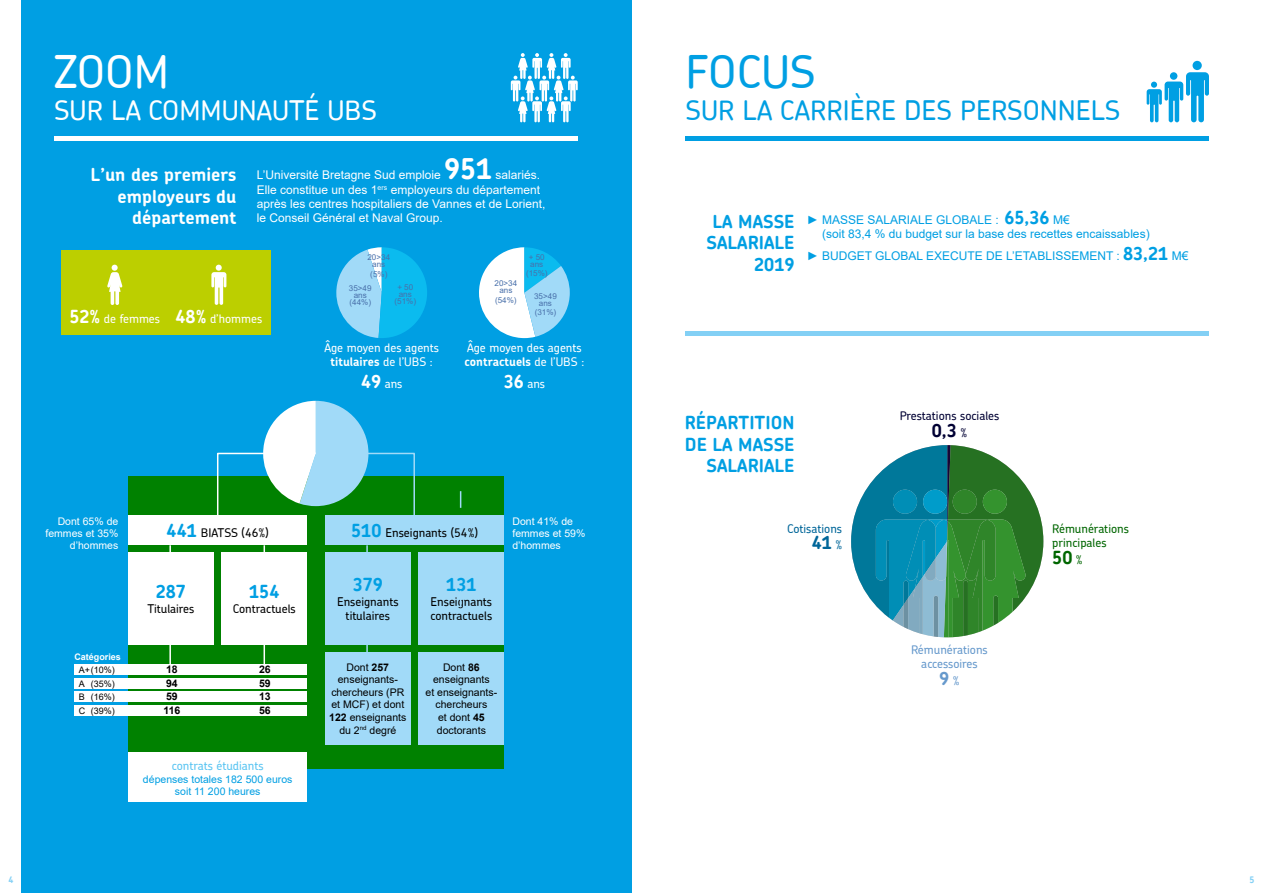
<style>
.page{position:relative;width:1263px;height:893px;background:#fff}
.page>*{position:absolute;margin:0;border:0;box-sizing:border-box;transform-origin:0 0}
.t1{font:500 45px "Chevin";color:#009fe3}
.t2{font:500 45px "Chevin";color:#fff}
.t3{font:700 28.5px "Chevin";color:#fff}
.t4{font:500 27px "Chevin";color:#009fe3}
.t5{font:500 27px "Chevin";color:#fff}
.t6{font:700 18px/21.6px "Chevin";color:#009fe3;text-align:right}
.t7{font:700 18px/21.6px "Chevin";color:#fff;text-align:right}
.t8{font:700 18px "Chevin";color:#003}
.t9{font:700 18px "Chevin";color:#069}
.t10{font:700 18px "Chevin";color:#060}
.t11{font:700 18px "Chevin";color:#69c}
.t12{font:12px/14.4px "Arial";color:#fff}
.t13{font:12px/14.4px "Arial";color:#009fe3}
.t14{font:500 12px/14.4px "Chevin";color:#fff}
.t15{font:500 12px/14.4px "Chevin";color:#000}
.t16{font:500 12px/14.4px "Chevin";color:#69c;text-align:center}
.t17{font:500 12px/14.4px "Chevin";color:#060}
.t18{font:500 12px "Chevin";color:#003}
.t19{font:500 12px "Chevin";color:#5bc5f2}
.t20{font:500 12px "Chevin";color:#069}
.t21{font:10.5px/12.6px "Arial";color:#000;text-align:center}
.t22{font:10.5px/12px "Arial";color:#fff;text-align:right}
.t23{font:10.5px/12.6px "Arial";color:#009fe3;text-align:center}
.t24{font:700 10.5px "Arial";color:#000}
.t25{font:9px "Arial";color:#000}
.t26{font:700 9px "Arial";color:#fff}
.t27{font:700 9px "Chevin";color:#83d0f5}
.t28{font:8.1px/6.9px "Arial";color:#4970aa;text-align:center}
.s1{font-weight:700;font-size:18px}
.s2{font-weight:700}
.s3{font-weight:700;font-size:18px;color:#009fe3}
.s4{font-family:"Chevin";font-weight:700;font-size:18px}
.s5{font-weight:500;font-size:12px}
</style>
<div class="page">
<div style="left:21px;top:0;width:610px;height:893px;background:#009fe3"></div>
<hr style="left:54px;top:136px;width:523px;height:4px;background:#fff">
<hr style="left:685px;top:136px;width:524px;height:4px;background:#009fe3">
<hr style="left:685px;top:331px;width:524px;height:4px;background:#83d0f5">
<div style="left:128px;top:477px;width:376px;height:292px;background:#008100"></div>
<div style="left:325px;top:515px;width:179px;height:30px;background:#a1daf8"></div>
<div style="left:128px;top:515px;width:179px;height:30px;background:#fff"></div>
<div style="left:128px;top:752px;width:179px;height:49px;background:#fff"></div>
<div style="left:222px;top:553px;width:85px;height:92px;background:#fff"></div>
<div style="left:74px;top:664px;width:233px;height:11px;background:#fff"></div>
<div style="left:74px;top:691px;width:233px;height:11px;background:#fff"></div>
<div style="left:74px;top:678px;width:233px;height:10px;background:#fff"></div>
<div style="left:74px;top:705px;width:233px;height:10px;background:#fff"></div>
<div style="left:419px;top:553px;width:85px;height:92px;background:#a1daf8"></div>
<div style="left:419px;top:652px;width:85px;height:92px;background:#a1daf8"></div>
<div style="left:128px;top:553px;width:85px;height:92px;background:#fff"></div>
<div style="left:325px;top:553px;width:85px;height:92px;background:#a1daf8"></div>
<div style="left:325px;top:652px;width:85px;height:92px;background:#a1daf8"></div>
<svg style="left:511px;top:53px;width:67px;height:69px"></svg>
<div style="left:1192px;top:61px;width:10px;height:9px;background:#009fe3;border-radius:50%"></div>
<svg style="left:1147px;top:72px;width:62px;height:50px"></svg>
<div style="left:61px;top:250px;width:210px;height:85px;background:#bccf00"></div>
<svg style="left:107px;top:265px;width:15px;height:40px"></svg>
<svg style="left:211px;top:265px;width:15px;height:40px"></svg>
<svg style="left:169px;top:545px;width:2px;height:8px"></svg>
<svg style="left:169px;top:645px;width:2px;height:19px"></svg>
<svg style="left:264px;top:645px;width:1px;height:19px"></svg>
<svg style="left:366px;top:545px;width:2px;height:8px"></svg>
<svg style="left:366px;top:645px;width:2px;height:7px"></svg>
<svg style="left:460px;top:491px;width:1px;height:17px"></svg>
<svg style="left:216px;top:401px;width:200px;height:114px"></svg>
<svg style="left:479px;top:247px;width:91px;height:91px"></svg>
<svg style="left:336px;top:247px;width:91px;height:91px"></svg>
<svg style="left:851px;top:445px;width:192px;height:192px"></svg>
<h1 class="t2" style="left:54px;top:42px;width:116px">ZOOM</h1>
<h3 class="t5" style="left:54px;top:93px;width:325px">SUR LA COMMUNAUTÉ UBS</h3>
<h3 class="t7" style="left:91px;top:163px;width:147px">L’un des premiers employeurs du département</h3>
<h2 class="t3" style="left:444px;top:150px;width:49px">951</h2>
<p class="t12" style="left:257px;top:168px;width:186px">L’Université Bretagne Sud emploie</p>
<p class="t12" style="left:257px;top:168px;width:290px;text-indent:239px">salariés.<br>Elle constitue un des 1<sup>ers</sup> employeurs du département après les centres hospitaliers de Vannes et de Lorient, le Conseil Général et Naval Group.</p>
<p class="t14" style="left:69px;top:311px;width:194px"><span class="s1">52%</span> de femmes <span class="s1">48%</span> d’hommes</p>
<p class="t28" style="left:367px;top:254px;width:24px">20&gt;34 ans</p>
<p class="t28" style="left:349px;top:267px;width:40px;line-height:14.5px;text-align:left;text-indent:21px">(5%)<br>35&gt;49</p>
<p class="t28" style="left:349px;top:292px;width:23px">ans (44%)</p>
<p class="t28" style="left:394px;top:284px;width:23px">+ 50 ans (51%)</p>
<p class="t14" style="left:324px;top:340px;width:116px;text-align:center">Âge moyen des agents <span class="s2">titulaires</span> de l’UBS :</p>
<p class="t14" style="left:361px;top:376px;width:43px"><span class="s1">49</span> ans</p>
<p class="t28" style="left:529px;top:253px;width:17px;text-align:left">+ 50 ans</p>
<p class="t28" style="left:526px;top:270px;width:23px">(15%)</p>
<p class="t28" style="left:494px;top:279px;width:24px">20&gt;34 ans</p>
<p class="t28" style="left:495px;top:296px;width:23px">(54%)</p>
<p class="t28" style="left:534px;top:292px;width:24px">35&gt;49 ans</p>
<p class="t28" style="left:535px;top:309px;width:23px">(31%)</p>
<p class="t14" style="left:464px;top:340px;width:121px">Âge moyen des agents <span class="s2">contractuels</span> de l’UBS :</p>
<p class="t14" style="left:504px;top:376px;width:43px"><span class="s1">36</span> ans</p>
<p class="t22" style="left:45px;top:516px;width:74px">Dont 65% de femmes et 35% d’hommes</p>
<p class="t22" style="left:512px;top:516px;width:74px;text-align:left">Dont 41% de femmes et 59% d’hommes</p>
<p class="t15" style="left:167px;top:525px;width:104px"><span class="s3">441</span> BIATSS (46%)</p>
<p class="t15" style="left:351px;top:525px;width:128px"><span class="s3">510</span> Enseignants (54%)</p>
<h3 class="t6" style="left:156px;top:581px;width:32px">287</h3>
<p class="t15" style="left:147px;top:601px;width:49px">Titulaires</p>
<h3 class="t6" style="left:249px;top:581px;width:32px">154</h3>
<p class="t15" style="left:233px;top:601px;width:65px">Contractuels</p>
<p class="t26" style="left:74px;top:650px;width:48px">Catégories</p>
<p class="t25" style="left:79px;top:664px;width:38px">A+(10%)</p>
<p class="t24" style="left:166px;top:662px;width:13px">18</p>
<p class="t24" style="left:259px;top:662px;width:13px">26</p>
<p class="t25" style="left:79px;top:677px;width:38px">A (35%)</p>
<p class="t24" style="left:166px;top:675px;width:13px">94</p>
<p class="t24" style="left:259px;top:675px;width:13px">59</p>
<p class="t25" style="left:79px;top:691px;width:38px">B (16%)</p>
<p class="t24" style="left:166px;top:689px;width:13px">59</p>
<p class="t24" style="left:259px;top:689px;width:13px">13</p>
<p class="t25" style="left:79px;top:704px;width:38px">C (39%)</p>
<p class="t24" style="left:163px;top:702px;width:18px">116</p>
<p class="t24" style="left:259px;top:702px;width:13px">56</p>
<p class="t19" style="left:172px;top:758px;width:94px">contrats étudiants</p>
<p class="t23" style="left:143px;top:773px;width:151px">dépenses totales 182 500 euros soit 11 200 heures</p>
<h3 class="t6" style="left:353px;top:573px;width:32px">379</h3>
<p class="t15" style="left:337px;top:594px;width:63px;text-align:center">Enseignants titulaires</p>
<p class="t21" style="left:329px;top:660px;width:79px">Dont <span class="s2">257 </span>enseignants&shy;chercheurs (PR et MCF) et dont<br><span class="s2">122</span> enseignants du 2<sup>nd</sup> degré</p>
<h3 class="t6" style="left:446px;top:573px;width:32px">131</h3>
<p class="t15" style="left:430px;top:594px;width:63px">Enseignants contractuels</p>
<p class="t21" style="left:425px;top:660px;width:73px">Dont <span class="s2">86 </span>enseignants<br>et enseignants&shy;chercheurs<br>et dont <span class="s2">45 </span>doctorants</p>
<h1 class="t1" style="left:685px;top:42px;width:132px">FOCUS</h1>
<h3 class="t4" style="left:685px;top:93px;width:436px">SUR LA CARRIÈRE DES PERSONNELS</h3>
<h3 class="t6" style="left:706px;top:210px;width:89px">LA MASSE<br>SALARIALE<br>2019</h3>
<p class="t13" style="left:822px;top:212px;width:329px;text-indent:-15px">► MASSE SALARIALE GLOBALE : <span class="s4">65,36</span> M€<br>(soit 83,4 % du budget sur la base des recettes encaissables)</p>
<p class="t13" style="left:807px;top:248px;width:383px">► BUDGET GLOBAL EXECUTE DE L’ETABLISSEMENT : <span class="s4">83,21</span> M€</p>
<h3 class="t6" style="left:685px;top:411px;width:111px">RÉPARTITION<br>DE LA MASSE<br>SALARIALE</h3>
<p class="t18" style="left:900px;top:408px;width:101px">Prestations sociales</p>
<h3 class="t8" style="left:932px;top:418px;width:37px">0,3 <span class="s5">%</span></h3>
<p class="t20" style="left:787px;top:521px;width:57px">Cotisations</p>
<h3 class="t9" style="left:812px;top:531px;width:32px">41 <span class="s5">%</span></h3>
<p class="t16" style="left:911px;top:642px;width:78px">Rémunérations accessoires</p>
<h3 class="t11" style="left:939px;top:667px;width:22px">9 <span class="s5">%</span></h3>
<p class="t17" style="left:1052px;top:521px;width:78px">Rémunérations principales</p>
<h3 class="t10" style="left:1052px;top:545px;width:32px">50 <span class="s5">%</span></h3>
<p class="t27" style="left:9px;top:874px;width:7px">4</p>
<p class="t27" style="left:1249px;top:874px;width:7px">5</p>
</div>
